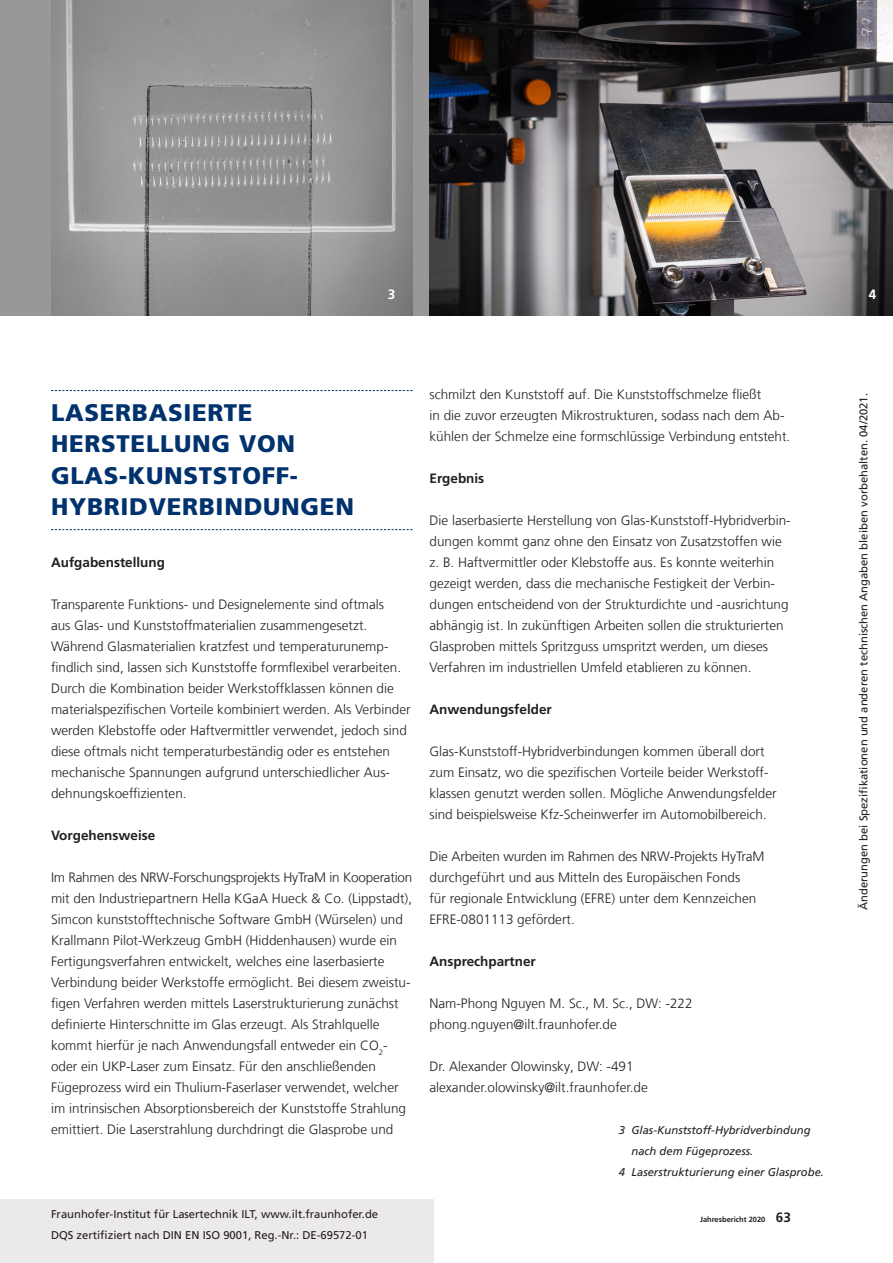
<style>
.page{position:relative;width:893px;height:1263px;background:#fff}
.page>*{position:absolute;margin:0;border:0;box-sizing:border-box;transform-origin:0 0}
.t1{font:900 24px/31.5px "Frutiger LT Com";letter-spacing:.03em;color:#00326d}
.t2{font:300 13.5px/21px "Frutiger LT Com";color:#231f20}
.t3{font:700 13.5px "Frutiger LT Com";color:#231f20}
.t4{font:700 13.5px "Frutiger LT Com";color:#fff}
.t5{font:11.25px/21px "Frutiger LT Com";color:#231f20}
.t6{font:italic 11.25px "Frutiger LT Com";color:#231f20}
.t7{font:700 7.5px "Frutiger LT Com";color:#231f20}
.s1{font-size:13.5px}
</style>
<div class="page">
<div style="left:0;top:1199px;width:434px;height:64px;background:#ece9ea"></div>
<div style="left:0;top:0;width:893px;height:315px;background:#999798"></div>
<img style="left:429px;top:0;width:464px;height:315px">
<img style="left:51px;top:0;width:361px;height:315px">
<svg style="left:51px;top:390px;width:361px;height:1px"></svg>
<svg style="left:51px;top:529px;width:361px;height:1px"></svg>
<p class="t4" style="left:388px;top:286px;width:9px">3</p>
<p class="t4" style="left:869px;top:286px;width:9px">4</p>
<h1 class="t1" style="left:51px;top:397px;width:304px">LASERBASIERTE<br>HERSTELLUNG VON<br>GLAS-KUNSTSTOFF-<br>HYBRIDVERBINDUNGEN</h1>
<p class="t3" style="left:51px;top:554px;width:116px">Aufgabenstellung</p>
<p class="t2" style="left:51px;top:594px;width:361px">Transparente Funktions- und Designelemente sind oftmals<br>aus Glas- und Kunststoffmaterialien zusammengesetzt.<br>Während Glasmaterialien kratzfest und temperaturunemp&shy;findlich sind, lassen sich Kunststoffe formflexibel verarbeiten.<br>Durch die Kombination beider Werkstoffklassen können die materialspezifischen Vorteile kombiniert werden. Als Verbinder werden Klebstoffe oder Haftvermittler verwendet, jedoch sind diese oftmals nicht temperaturbeständig oder es entstehen mechanische Spannungen aufgrund unterschiedlicher Aus&shy;dehnungskoeffizienten.</p>
<p class="t3" style="left:51px;top:827px;width:106px">Vorgehensweise</p>
<p class="t2" style="left:51px;top:867px;width:363px">Im Rahmen des NRW-Forschungsprojekts HyTraM in Kooperation mit den Industriepartnern Hella KGaA Hueck &amp; Co. (Lippstadt), Simcon kunststofftechnische Software GmbH (Würselen) und Krallmann Pilot-Werkzeug GmbH (Hiddenhausen) wurde ein Fertigungsverfahren entwickelt, welches eine laserbasierte Verbindung beider Werkstoffe ermöglicht. Bei diesem zweistu&shy;figen Verfahren werden mittels Laserstrukturierung zunächst definierte Hinterschnitte im Glas erzeugt. Als Strahlquelle kommt hierfür je nach Anwendungsfall entweder ein CO<sub>2</sub>- oder ein UKP-Laser zum Einsatz. Für den anschließenden Fügeprozess wird ein Thulium-Faserlaser verwendet, welcher im intrinsischen Absorptionsbereich der Kunststoffe Strahlung emittiert. Die Laserstrahlung durchdringt die Glasprobe und</p>
<p class="t5" style="left:51px;top:1204px;width:329px">Fraunhofer-Institut für Lasertechnik ILT, www.ilt.fraunhofer.de<br>DQS zertifiziert nach DIN EN ISO 9001, Reg.-Nr.: DE-69572-01</p>
<p class="t2" style="left:429px;top:384px;width:362px">schmilzt den Kunststoff auf. Die Kunststoffschmelze fließt<br>in die zuvor erzeugten Mikrostrukturen, sodass nach dem Ab&shy;kühlen der Schmelze eine formschlüssige Verbindung entsteht.</p>
<p class="t3" style="left:429px;top:470px;width:56px">Ergebnis</p>
<p class="t2" style="left:429px;top:510px;width:363px">Die laserbasierte Herstellung von Glas-Kunststoff-Hybridverbin&shy;dungen kommt ganz ohne den Einsatz von Zusatzstoffen wie z. B. Haftvermittler oder Klebstoffe aus. Es konnte weiterhin gezeigt werden, dass die mechanische Festigkeit der Verbin&shy;dungen entscheidend von der Strukturdichte und -ausrichtung abhängig ist. In zukünftigen Arbeiten sollen die strukturierten Glasproben mittels Spritzguss umspritzt werden, um dieses Verfahren im industriellen Umfeld etablieren zu können.</p>
<p class="t3" style="left:429px;top:701px;width:124px">Anwendungsfelder</p>
<p class="t2" style="left:429px;top:741px;width:349px">Glas-Kunststoff-Hybridverbindungen kommen überall dort zum Einsatz, wo die spezifischen Vorteile beider Werkstoff&shy;klassen genutzt werden sollen. Mögliche Anwendungsfelder sind beispielsweise Kfz-Scheinwerfer im Automobilbereich.</p>
<p class="t2" style="left:429px;top:846px;width:336px">Die Arbeiten wurden im Rahmen des NRW-Projekts HyTraM durchgeführt und aus Mitteln des Europäischen Fonds<br>für regionale Entwicklung (EFRE) unter dem Kennzeichen EFRE-0801113 gefördert.</p>
<p class="t3" style="left:429px;top:954px;width:108px">Ansprechpartner</p>
<p class="t2" style="left:429px;top:993px;width:265px">Nam-Phong Nguyen M. Sc., M. Sc., DW: -222 phong.nguyen@ilt.fraunhofer.de</p>
<p class="t2" style="left:429px;top:1056px;width:220px">Dr. Alexander Olowinsky, DW: -491 alexander.olowinsky@ilt.fraunhofer.de</p>
<p class="t6" style="left:619px;top:1124px;width:193px">3 Glas-Kunststoff-Hybridverbindung</p>
<p class="t6" style="left:631px;top:1145px;width:123px">nach dem Fügeprozess.</p>
<p class="t6" style="left:619px;top:1166px;width:207px">4 Laserstrukturierung einer Glasprobe.</p>
<p class="t7" style="left:700px;top:1215px;width:92px">Jahresbericht 2020 <span class="s1">63</span></p>
<p class="t5" style="left:853px;top:910px;width:518px;rotate:-90deg">Änderungen bei Spezifikationen und anderen technischen Angaben bleiben vorbehalten. 04/2021.</p>
</div>
